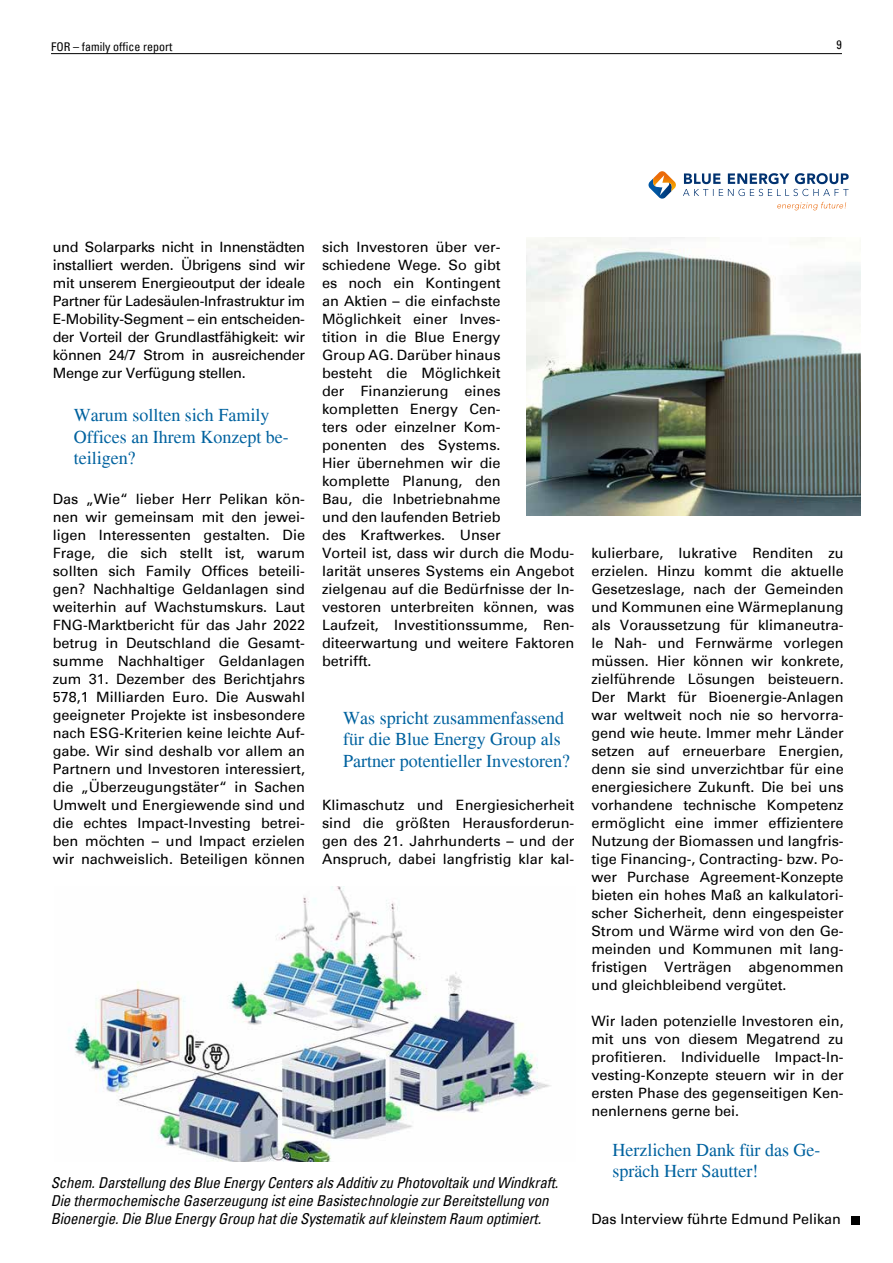
<style>
.page{position:relative;width:893px;height:1263px;background:#fff}
.page>*{position:absolute;margin:0;border:0;box-sizing:border-box;transform-origin:0 0}
.t1{font:18px/21.6px "Times";color:#00629f}
.t2{font:italic condensed 15px/18px "Univers";letter-spacing:-.01em;color:#000}
.t3{font:14.25px/18px "Univers";color:#000;text-align:justify}
.t4{font:condensed 12px "Univers";color:#000}
</style>
<div class="page">
<hr style="left:51px;top:53px;width:791px;height:1px;background:#000">
<img style="left:68px;top:886px;width:483px;height:276px">
<img style="left:526px;top:238px;width:335px;height:278px">
<div style="left:851px;top:1216px;width:9px;height:8px;background:#000"></div>
<svg style="left:648px;top:171px;width:28px;height:28px"></svg>
<svg style="left:683px;top:173px;width:166px;height:23px"></svg>
<svg style="left:777px;top:202px;width:69px;height:8px"></svg>
<p class="t4" style="left:51px;top:39px;width:123px">FOR – family office report</p>
<p class="t4" style="left:837px;top:37px;width:7px">9</p>
<p class="t3" style="left:53px;top:238px;width:254px">und Solarparks nicht in Innenstädten installiert werden. Übrigens sind wir mit unserem Energieoutput der ideale Partner für Ladesäulen-Infrastruktur im E-Mobility-Segment – ein entscheiden&shy;der Vorteil der Grundlastfähigkeit: wir können 24/7 Strom in ausreichender Menge zur Verfügung stellen.</p>
<p class="t1" style="left:74px;top:404px;width:216px">Warum sollten sich Family<br>Offices an Ihrem Konzept be&shy;teiligen?</p>
<p class="t3" style="left:53px;top:490px;width:254px">Das „Wie“ lieber Herr Pelikan kön&shy;nen wir gemeinsam mit den jewei&shy;ligen Interessenten gestalten. Die Frage, die sich stellt ist, warum sollten sich Family Offices beteili&shy;gen? Nachhaltige Geldanlagen sind weiterhin auf Wachstumskurs. Laut FNG-Marktbericht für das Jahr 2022 betrug in Deutschland die Gesamt&shy;summe Nachhaltiger Geldanlagen zum 31. Dezember des Berichtjahrs 578,1 Milliarden Euro. Die Auswahl geeigneter Projekte ist insbesondere nach ESG-Kriterien keine leichte Auf&shy;gabe. Wir sind deshalb vor allem an Partnern und Investoren interessiert, die „Überzeugungstäter“ in Sachen Umwelt und Energiewende sind und die echtes Impact-Investing betrei&shy;ben möchten – und Impact erzielen wir nachweislich. Beteiligen können</p>
<p class="t3" style="left:322px;top:238px;width:254px;text-align:left">sich Investoren über ver-<br>schiedene Wege. So gibt<br>es noch ein Kontingent<br>an Aktien – die einfachste<br>Möglichkeit einer Inves-<br>tition in die Blue Energy<br>Group AG. Darüber hinaus<br>besteht die Möglichkeit<br>der Finanzierung eines kompletten Energy Cen-<br>ters oder einzelner Kom-<br>ponenten des Systems.<br>Hier übernehmen wir die<br>komplette Planung, den<br>Bau, die Inbetriebnahme<br>und den laufenden Betrieb<br>des Kraftwerkes. Unser<br>Vorteil ist, dass wir durch die Modu&shy;larität unseres Systems ein Angebot zielgenau auf die Bedürfnisse der In&shy;vestoren unterbreiten können, was<br>Laufzeit, Investitionssumme, Ren&shy;diteerwartung und weitere Faktoren betrifft.</p>
<p class="t1" style="left:343px;top:707px;width:228px">Was spricht zusammenfassend für die Blue Energy Group als<br>Partner potentieller Investoren?</p>
<p class="t3" style="left:322px;top:796px;width:254px">Klimaschutz und Energiesicherheit sind die größten Herausforderun&shy;gen des 21. Jahrhunderts – und der Anspruch, dabei langfristig klar kal-</p>
<p class="t2" style="left:51px;top:1173px;width:509px">Schem. Darstellung des Blue Energy Centers als Additiv zu Photovoltaik und Windkraft.<br>Die thermochemische Gaserzeugung ist eine Basistechnologie zur Bereitstellung von<br>Bioenergie. Die Blue Energy Group hat die Systematik auf kleinstem Raum optimiert.</p>
<p class="t3" style="left:591px;top:544px;width:254px">kulierbare, lukrative Renditen zu erzielen. Hinzu kommt die aktuelle Gesetzeslage, nach der Gemeinden und Kommunen eine Wärmeplanung als Voraussetzung für klimaneutra&shy;le Nah- und Fernwärme vorlegen müssen. Hier können wir konkrete, zielführende Lösungen beisteuern.<br>Der Markt für Bioenergie-Anlagen war weltweit noch nie so hervorra&shy;gend wie heute. Immer mehr Länder setzen auf erneuerbare Energien, denn sie sind unverzichtbar für eine energiesichere Zukunft. Die bei uns vorhandene technische Kompetenz ermöglicht eine immer effizientere Nutzung der Biomassen und langfris&shy;tige Financing-, Contracting- bzw. Po&shy;wer Purchase Agreement-Konzepte bieten ein hohes Maß an kalkulatori&shy;scher Sicherheit, denn eingespeister Strom und Wärme wird von den Ge&shy;meinden und Kommunen mit lang&shy;fristigen Verträgen abgenommen und gleichbleibend vergütet.</p>
<p class="t3" style="left:591px;top:1012px;width:254px">Wir laden potenzielle Investoren ein, mit uns von diesem Megatrend zu profitieren. Individuelle Impact-In&shy;vesting-Konzepte steuern wir in der ersten Phase des gegenseitigen Ken&shy;nenlernens gerne bei.</p>
<p class="t1" style="left:613px;top:1139px;width:209px">Herzlichen Dank für das Ge&shy;spräch Herr Sautter!</p>
<p class="t3" style="left:591px;top:1210px;width:251px">Das Interview führte Edmund Pelikan</p>
</div>
